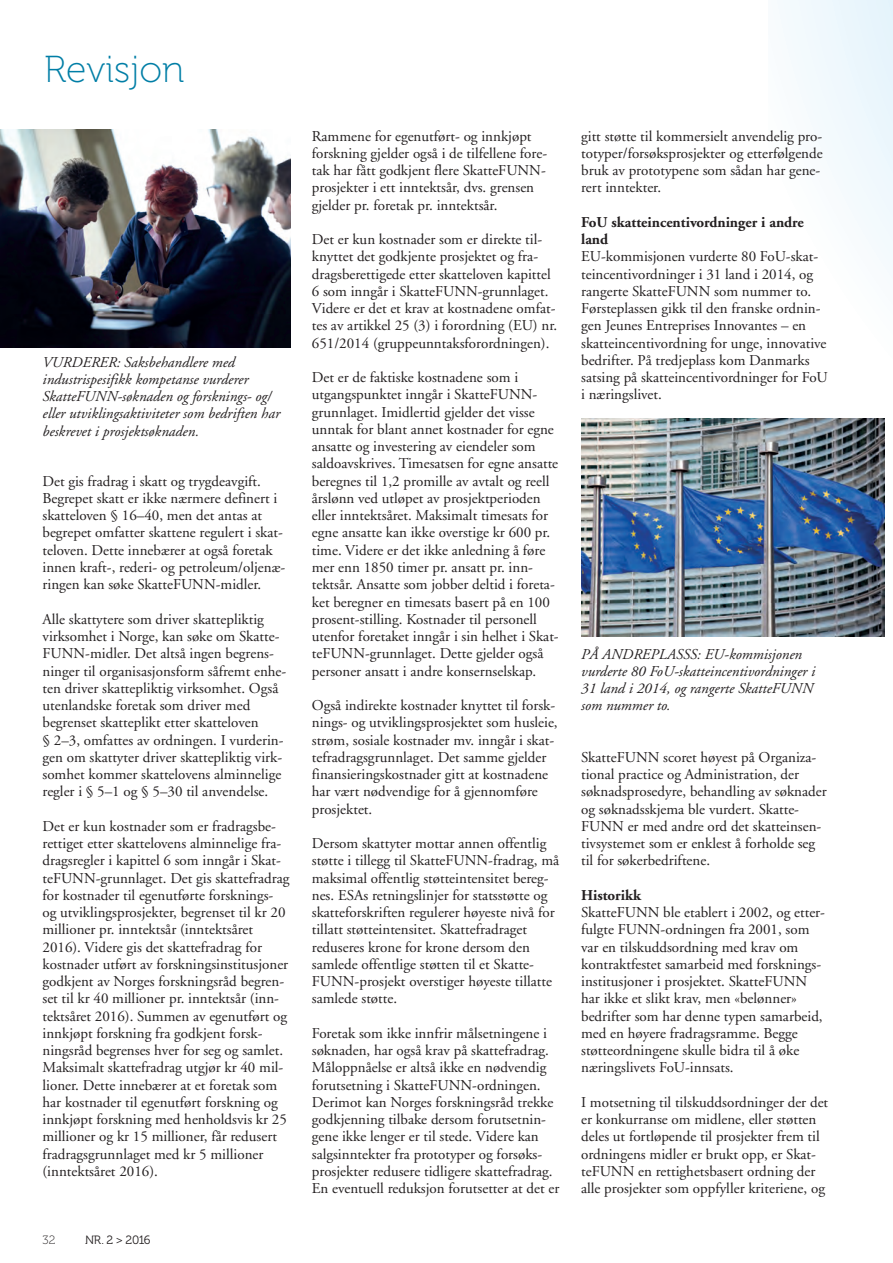
<style>
.page{position:relative;width:893px;height:1263px;background:#fff}
.page>*{position:absolute;margin:0;border:0;box-sizing:border-box;transform-origin:0 0}
.t1{font:37.5px "Museo 100";color:#007ea6}
.t2{font:15px/17.2px "Adobe Garamond";color:#231f20}
.t3{font:italic 15px/17.2px "Adobe Garamond";color:#231f20}
.t4{font:700 15px/17.2px "Adobe Garamond";color:#231f20}
.t5{font:12px "Museo 300";letter-spacing:-.035em;color:#231f20}
.t6{font:12px "Museo 100";color:#231f20}
</style>
<div class="page">
<div style="left:768px;top:0;width:125px;height:709px;background:linear-gradient(to right,#fdfefe,#f4fafd)"></div>
<img style="left:0;top:130px;width:291px;height:218px">
<img style="left:581px;top:418px;width:304px;height:218px">
<h1 class="t1" style="left:44px;top:49px;width:142px">Revisjon</h1>
<p class="t3" style="left:43px;top:354px;width:239px">VURDERER: Saksbehandlere med industrispesifikk kompetanse vurderer SkatteFUNN-søknaden og forsknings- og/ eller utviklingsaktiviteter som bedriften har beskrevet i prosjektsøknaden.</p>
<p class="t2" style="left:43px;top:473px;width:244px">Det gis fradrag i skatt og trygdeavgift.<br>Begrepet skatt er ikke nærmere definert i skatteloven § 16–40, men det antas at begrepet omfatter skattene regulert i skat&shy;teloven. Dette innebærer at også foretak innen kraft-, rederi- og petroleum/oljenæ&shy;ringen kan søke SkatteFUNN-midler.</p>
<p class="t2" style="left:43px;top:611px;width:245px">Alle skattytere som driver skattepliktig virksomhet i Norge, kan søke om Skatte-FUNN-midler. Det altså ingen begrens&shy;ninger til organisasjonsform såfremt enhe&shy;ten driver skattepliktig virksomhet. Også utenlandske foretak som driver med begrenset skatteplikt etter skatteloven<br>§ 2–3, omfattes av ordningen. I vurderin&shy;gen om skattyter driver skattepliktig virk&shy;somhet kommer skattelovens alminnelige regler i § 5–1 og § 5–30 til anvendelse.</p>
<p class="t2" style="left:43px;top:818px;width:248px">Det er kun kostnader som er fradragsbe&shy;rettiget etter skattelovens alminnelige fra&shy;dragsregler i kapittel 6 som inngår i Skat&shy;teFUNN-grunnlaget. Det gis skattefradrag for kostnader til egenutførte forsknings&shy;og utviklingsprosjekter, begrenset til kr 20 millioner pr. inntektsår (inntektsåret 2016). Videre gis det skattefradrag for kostnader utført av forskningsinstitusjoner godkjent av Norges forskningsråd begren&shy;set til kr 40 millioner pr. inntektsår (inn&shy;tektsåret 2016). Summen av egenutført og innkjøpt forskning fra godkjent forsk&shy;ningsråd begrenses hver for seg og samlet.<br>Maksimalt skattefradrag utgjør kr 40 mil&shy;lioner. Dette innebærer at et foretak som har kostnader til egenutført forskning og innkjøpt forskning med henholdsvis kr 25 millioner og kr 15 millioner, får redusert fradragsgrunnlaget med kr 5 millioner (inntektsåret 2016).</p>
<p class="t6" style="left:43px;top:1233px;width:14px">32</p>
<p class="t5" style="left:85px;top:1233px;width:67px">NR. 2 &gt; 2016</p>
<p class="t2" style="left:312px;top:128px;width:237px">Rammene for egenutført- og innkjøpt forskning gjelder også i de tilfellene fore&shy;tak har fått godkjent flere SkatteFUNN&shy;prosjekter i ett inntektsår, dvs. grensen gjelder pr. foretak pr. inntektsår.</p>
<p class="t2" style="left:312px;top:231px;width:247px">Det er kun kostnader som er direkte til&shy;knyttet det godkjente prosjektet og fra&shy;dragsberettigede etter skatteloven kapittel 6 som inngår i SkatteFUNN-grunnlaget.<br>Videre er det et krav at kostnadene omfat&shy;tes av artikkel 25 (3) i forordning (EU) nr.<br>651/2014 (gruppeunntaksforordningen).</p>
<p class="t2" style="left:312px;top:369px;width:248px">Det er de faktiske kostnadene som i utgangspunktet inngår i SkatteFUNN&shy;grunnlaget. Imidlertid gjelder det visse unntak for blant annet kostnader for egne ansatte og investering av eiendeler som saldoavskrives. Timesatsen for egne ansatte beregnes til 1,2 promille av avtalt og reell årslønn ved utløpet av prosjektperioden eller inntektsåret. Maksimalt timesats for egne ansatte kan ikke overstige kr 600 pr. time. Videre er det ikke anledning å føre mer enn 1850 timer pr. ansatt pr. inn&shy;tektsår. Ansatte som jobber deltid i foreta&shy;ket beregner en timesats basert på en 100 prosent-stilling. Kostnader til personell utenfor foretaket inngår i sin helhet i Skat&shy;teFUNN-grunnlaget. Dette gjelder også personer ansatt i andre konsernselskap.</p>
<p class="t2" style="left:312px;top:697px;width:247px">Også indirekte kostnader knyttet til forsk&shy;nings- og utviklingsprosjektet som husleie, strøm, sosiale kostnader mv. inngår i skat&shy;tefradragsgrunnlaget. Det samme gjelder finansieringskostnader gitt at kostnadene har vært nødvendige for å gjennomføre prosjektet.</p>
<p class="t2" style="left:312px;top:835px;width:249px">Dersom skattyter mottar annen offentlig støtte i tillegg til SkatteFUNN-fradrag, må maksimal offentlig støtteintensitet bereg&shy;nes. ESAs retningslinjer for statsstøtte og skatteforskriften regulerer høyeste nivå for tillatt støtteintensitet. Skattefradraget reduseres krone for krone dersom den samlede offentlige støtten til et Skatte-FUNN-prosjekt overstiger høyeste tillatte samlede støtte.</p>
<p class="t2" style="left:312px;top:1025px;width:249px">Foretak som ikke innfrir målsetningene i søknaden, har også krav på skattefradrag.<br>Måloppnåelse er altså ikke en nødvendig forutsetning i SkatteFUNN-ordningen.<br>Derimot kan Norges forskningsråd trekke godkjenning tilbake dersom forutsetnin&shy;gene ikke lenger er til stede. Videre kan salgsinntekter fra prototyper og forsøks&shy;prosjekter redusere tidligere skattefradrag.<br>En eventuell reduksjon forutsetter at det er</p>
<p class="t2" style="left:581px;top:128px;width:243px">gitt støtte til kommersielt anvendelig pro&shy;totyper/forsøksprosjekter og etterfølgende bruk av prototypene som sådan har gene&shy;rert inntekter.</p>
<p class="t4" style="left:581px;top:214px;width:224px">FoU skatteincentivordninger i andre land</p>
<p class="t2" style="left:581px;top:248px;width:248px">EU-kommisjonen vurderte 80 FoU-skat&shy;teincentivordninger i 31 land i 2014, og rangerte SkatteFUNN som nummer to.<br>Førsteplassen gikk til den franske ordnin&shy;gen Jeunes Entreprises Innovantes – en skatteincentivordning for unge, innovative bedrifter. På tredjeplass kom Danmarks satsing på skatteincentivordninger for FoU i næringslivet.</p>
<p class="t3" style="left:581px;top:646px;width:235px">PÅ ANDREPLASSS: EU-kommisjonen vurderte 80 FoU-skatteincentivordninger i<br>31 land i 2014, og rangerte SkatteFUNN som nummer to.</p>
<p class="t2" style="left:581px;top:749px;width:247px">SkatteFUNN scoret høyest på Organiza&shy;tional practice og Administration, der søknadsprosedyre, behandling av søknader og søknadsskjema ble vurdert. Skatte-FUNN er med andre ord det skatteinsen&shy;tivsystemet som er enklest å forholde seg til for søkerbedriftene.</p>
<p class="t4" style="left:581px;top:887px;width:61px">Historikk</p>
<p class="t2" style="left:581px;top:904px;width:245px">SkatteFUNN ble etablert i 2002, og etter&shy;fulgte FUNN-ordningen fra 2001, som var en tilskuddsordning med krav om kontraktfestet samarbeid med forsknings&shy;institusjoner i prosjektet. SkatteFUNN har ikke et slikt krav, men «belønner» bedrifter som har denne typen samarbeid, med en høyere fradragsramme. Begge støtteordningene skulle bidra til å øke næringslivets FoU-innsats.</p>
<p class="t2" style="left:581px;top:1094px;width:249px">I motsetning til tilskuddsordninger der det er konkurranse om midlene, eller støtten deles ut fortløpende til prosjekter frem til ordningens midler er brukt opp, er Skat&shy;teFUNN en rettighetsbasert ordning der alle prosjekter som oppfyller kriteriene, og</p>
</div>
